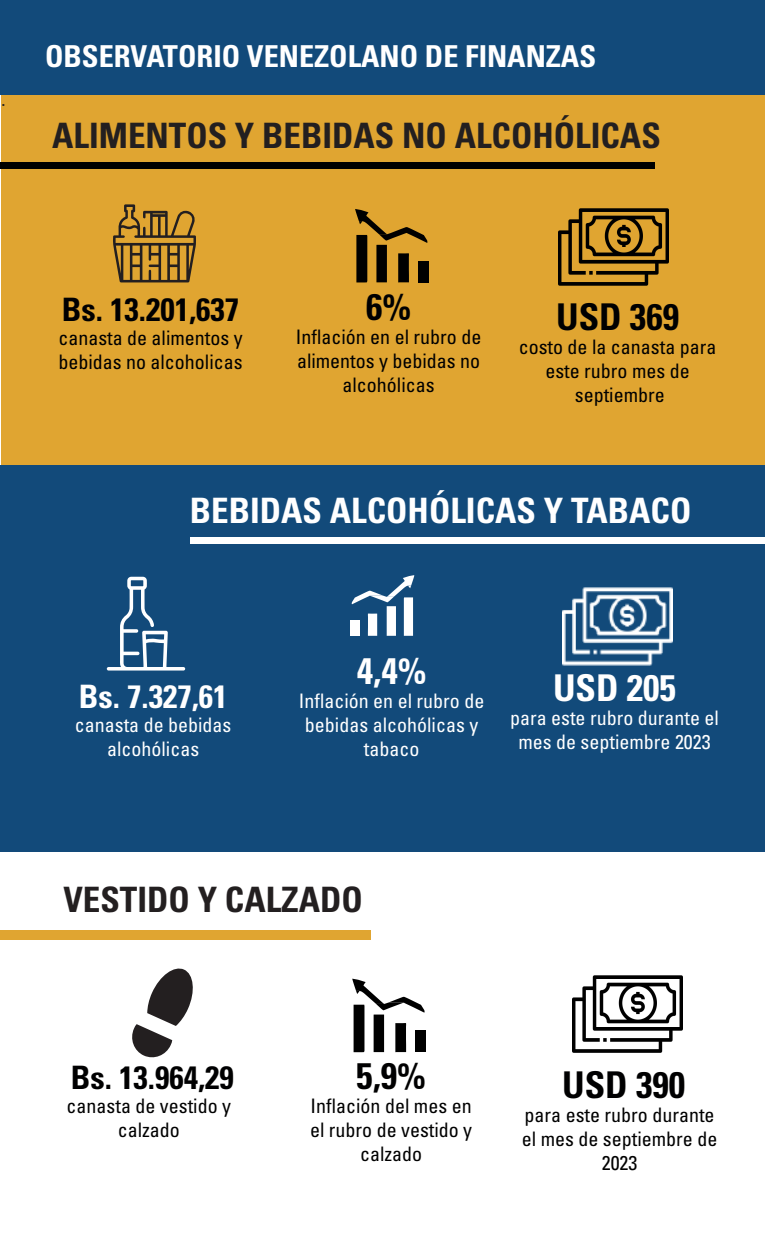
<style>
.page{position:relative;width:765px;height:1260px;background:#fff}
.page>*{position:absolute;margin:0;border:0;box-sizing:border-box;transform-origin:0 0}
.t1{font:700 condensed 36.88px "Univers LT Std";color:#000001}
.t2{font:700 condensed 36.88px "Univers LT Std";color:#fff}
.t3{font:700 condensed 35px "Univers LT Std";color:#231f20}
.t4{font:700 condensed 35px "Univers LT Std";color:#fff}
.t5{font:700 condensed 32.25px "Univers LT Std";color:#000001}
.t6{font:700 condensed 32.25px "Univers LT Std";color:#fff}
.t7{font:700 condensed 30.25px "Univers LT Std";color:#fff}
.t8{font:condensed 20px/24px "Univers LT Std";color:#000001;text-align:center}
.t9{font:condensed 20px/24px "Univers LT Std";color:#fff;text-align:center}
.t10{font:700 condensed 15px "Univers LT Std";color:#231f20}
</style>
<div class="page">
<div style="left:0;top:0;width:765px;height:95px;background:#124a7a"></div>
<div style="left:2px;top:95px;width:763px;height:370px;background:#e0a531"></div>
<svg style="left:355px;top:209px;width:72px;height:73px"></svg>
<div style="left:418px;top:261px;width:11px;height:21px;background:#000"></div>
<svg style="left:113px;top:204px;width:83px;height:78px"></svg>
<div style="left:0;top:465px;width:765px;height:387px;background:#124a7a"></div>
<svg style="left:352px;top:575px;width:62px;height:61px"></svg>
<div style="left:351px;top:620px;width:9px;height:16px;background:#fff"></div>
<svg style="left:107px;top:577px;width:78px;height:94px"></svg>
<div style="left:191px;top:537px;width:574px;height:7px;background:#fff"></div>
<svg style="left:352px;top:979px;width:73px;height:73px"></svg>
<div style="left:415px;top:1030px;width:11px;height:22px;background:#000"></div>
<div style="left:0;top:930px;width:370px;height:10px;background:#e0a531"></div>
<svg style="left:132px;top:968px;width:61px;height:89px"></svg>
<div style="left:0;top:162px;width:655px;height:7px;background:#000"></div>
<img style="left:558px;top:208px;width:110px;height:78px">
<img style="left:563px;top:587px;width:110px;height:79px">
<img style="left:573px;top:975px;width:110px;height:77px">
<p class="t10" style="left:2px;top:91px;width:5px">.</p>
<p class="t7" style="left:45px;top:38px;width:553px">OBSERVATORIO VENEZOLANO DE FINANZAS</p>
<p class="t3" style="left:52px;top:114px;width:610px">ALIMENTOS Y BEBIDAS NO ALCOHÓLICAS</p>
<p class="t5" style="left:62px;top:289px;width:179px">Bs. 13.201,637</p>
<p class="t8" style="left:58px;top:325px;width:186px">canasta de alimentos y</p>
<p class="t8" style="left:58px;top:349px;width:186px">bebidas no alcoholicas</p>
<p class="t1" style="left:366px;top:284px;width:47px">6%</p>
<p class="t8" style="left:296px;top:325px;width:187px">Inflación en el rubro de alimentos y bebidas no alcohólicas</p>
<p class="t1" style="left:556px;top:294px;width:124px">USD 369</p>
<p class="t8" style="left:519px;top:334px;width:199px">costo de la canasta para este rubro mes de</p>
<p class="t8" style="left:575px;top:382px;width:91px">septiembre</p>
<p class="t4" style="left:190px;top:490px;width:503px">BEBIDAS ALCOHÓLICAS Y TABACO</p>
<p class="t6" style="left:79px;top:676px;width:150px">Bs. 7.327,61</p>
<p class="t9" style="left:75px;top:712px;width:158px">canasta de bebidas</p>
<p class="t9" style="left:107px;top:736px;width:94px">alcohólicas</p>
<p class="t2" style="left:357px;top:648px;width:71px">4,4%</p>
<p class="t9" style="left:299px;top:689px;width:187px">Inflación en el rubro de bebidas alcohólicas y tabaco</p>
<p class="t2" style="left:553px;top:665px;width:124px">USD 205</p>
<p class="t9" style="left:510px;top:706px;width:210px">para este rubro durante el mes de septiembre 2023</p>
<p class="t3" style="left:64px;top:878px;width:301px">VESTIDO Y CALZADO</p>
<p class="t5" style="left:71px;top:1058px;width:165px">Bs. 13.964,29</p>
<p class="t8" style="left:67px;top:1094px;width:166px">canasta de vestido y calzado</p>
<p class="t1" style="left:356px;top:1053px;width:71px">5,9%</p>
<p class="t8" style="left:310px;top:1093px;width:164px">Inflación del mes en el rubro de vestido y calzado</p>
<p class="t1" style="left:562px;top:1062px;width:124px">USD 390</p>
<p class="t8" style="left:525px;top:1103px;width:191px">para este rubro durante</p>
<p class="t8" style="left:522px;top:1127px;width:197px">el mes de septiembre de<br>2023</p>
</div>
